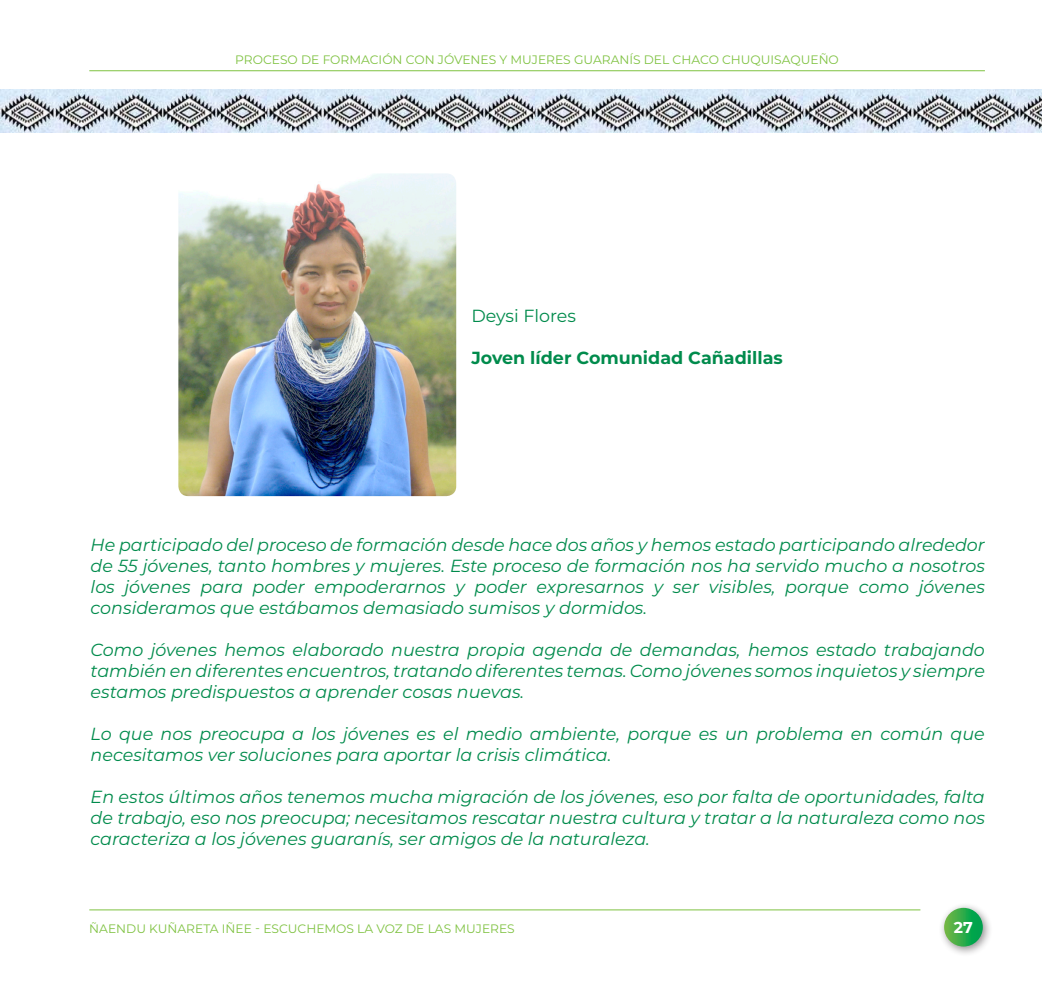
<style>
.page{position:relative;width:1042px;height:993px;background:#fff}
.page>*{position:absolute;margin:0;border:0;box-sizing:border-box;transform-origin:0 0}
.t1{font:italic 17.5px/21px "Montserrat";color:#008b4c;text-align:justify}
.t2{font:700 17.5px "Montserrat";color:#008b4c}
.t3{font:17.5px "Montserrat";color:#008b4c}
.t4{font:700 15.75px "Montserrat";color:#fff}
.t5{font:12.25px "Montserrat";color:#7fc241}
</style>
<div class="page">
<div style="left:938px;top:902px;width:55px;height:54px;background:#231f20;opacity:.5"></div>
<svg style="left:944px;top:907px;width:39px;height:39px"></svg>
<hr style="left:89px;top:70px;width:896px;height:1px;background:#7fc241">
<hr style="left:89px;top:909px;width:831px;height:1px;background:#7fc241">
<img style="left:178px;top:173px;width:278px;height:323px">
<img style="left:0;top:89px;width:1042px;height:43px">
<p class="t5" style="left:235px;top:51px;width:605px">PROCESO DE FORMACIÓN CON JÓVENES Y MUJERES GUARANÍS DEL CHACO CHUQUISAQUEÑO</p>
<p class="t3" style="left:471px;top:304px;width:106px">Deysi Flores</p>
<p class="t2" style="left:471px;top:345px;width:313px">Joven líder Comunidad Cañadillas</p>
<p class="t1" style="left:91px;top:533px;width:896px">He participado del proceso de formación desde hace dos años y hemos estado participando alrededor de 55 jóvenes, tanto hombres y mujeres. Este proceso de formación nos ha servido mucho a nosotros los jóvenes para poder empoderarnos y poder expresarnos y ser visibles, porque como jóvenes consideramos que estábamos demasiado sumisos y dormidos.</p>
<p class="t1" style="left:91px;top:638px;width:896px">Como jóvenes hemos elaborado nuestra propia agenda de demandas, hemos estado trabajando también en diferentes encuentros, tratando diferentes temas. Como jóvenes somos inquietos y siempre estamos predispuestos a aprender cosas nuevas.</p>
<p class="t1" style="left:91px;top:722px;width:895px">Lo que nos preocupa a los jóvenes es el medio ambiente, porque es un problema en común que necesitamos ver soluciones para aportar la crisis climática.</p>
<p class="t1" style="left:91px;top:785px;width:896px">En estos últimos años tenemos mucha migración de los jóvenes, eso por falta de oportunidades, falta de trabajo, eso nos preocupa; necesitamos rescatar nuestra cultura y tratar a la naturaleza como nos caracteriza a los jóvenes guaranís, ser amigos de la naturaleza.</p>
<p class="t5" style="left:89px;top:919px;width:427px">ÑAENDU KUÑARETA IÑEE - ESCUCHEMOS LA VOZ DE LAS MUJERES</p>
<p class="t4" style="left:954px;top:915px;width:21px">27</p>
</div>
